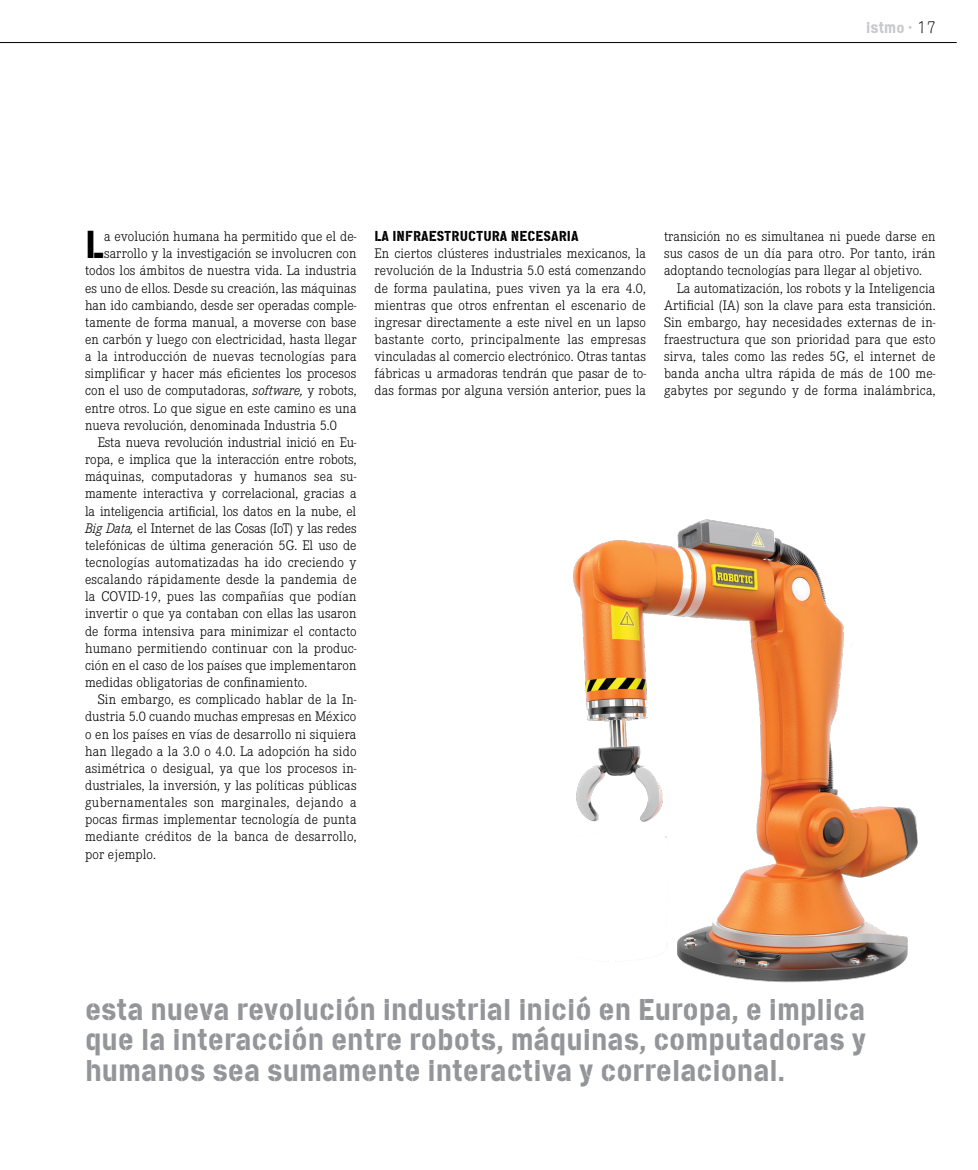
<style>
.page{position:relative;width:978px;height:1170px;background:#fff}
.page>*{position:absolute;margin:0;border:0;box-sizing:border-box;transform-origin:0 0}
.t1{font:38.85px "Cargo";color:#000}
.t2{font:30px/30px "Cargo";color:#939598;text-align:justify}
.t3{font:15.75px "Cargo";color:#c7c8ca}
.t4{font:300 14.4px/17.1px "Corporate E";letter-spacing:.005em;color:#000;text-align:justify}
.t5{font:300 14.4px "Corporate E";letter-spacing:.025em;color:#000}
.t6{font:14.4px "Cargo";letter-spacing:.005em;color:#000}
.s1{font-size:15px}
.s2{font-family:"Zimmer";font-weight:500}
.s3{font-family:"Numbers Revenue";font-size:16.5px;color:#000}
.s4{font-style:italic}
</style>
<div class="page">
<hr style="left:0;top:42px;width:957px;height:1px;background:#000">
<img style="left:573px;top:519px;width:345px;height:464px">
<p class="t3" style="left:866px;top:18px;width:72px">istm<span class="s1">o</span> <span class="s2">•</span> <span class="s3">17</span></p>
<h1 class="t1" style="left:85px;top:219px;width:20px">L</h1>
<p class="t4" style="left:104px;top:227px;width:254px">a evolución humana ha permitido que el de-</p>
<p class="t4" style="left:104px;top:244px;width:254px">sarrollo y la investigación se involucren con</p>
<p class="t4" style="left:85px;top:261px;width:273px">todos los ámbitos de nuestra vida. La industria</p>
<p class="t4" style="left:85px;top:278px;width:273px">es uno de ellos. Desde su creación, las máquinas</p>
<p class="t4" style="left:85px;top:296px;width:273px">han ido cambiando, desde ser operadas comple-</p>
<p class="t4" style="left:85px;top:313px;width:273px">tamente de forma manual, a moverse con base</p>
<p class="t4" style="left:85px;top:330px;width:273px">en carbón y luego con electricidad, hasta llegar</p>
<p class="t4" style="left:85px;top:347px;width:273px">a la introducción de nuevas tecnologías para</p>
<p class="t4" style="left:85px;top:364px;width:273px">simplificar y hacer más eficientes los procesos</p>
<p class="t4" style="left:85px;top:381px;width:273px">con el uso de computadoras, <span class="s4">software,</span> y robots,</p>
<p class="t4" style="left:85px;top:398px;width:273px">entre otros. Lo que sigue en este camino es una</p>
<p class="t4" style="left:85px;top:416px;width:253px">nueva revolución, denominada Industria 5.0</p>
<p class="t4" style="left:98px;top:433px;width:260px">Esta nueva revolución industrial inició en Eu-</p>
<p class="t4" style="left:85px;top:450px;width:273px">ropa, e implica que la interacción entre robots,</p>
<p class="t4" style="left:85px;top:467px;width:273px">máquinas, computadoras y humanos sea su-</p>
<p class="t4" style="left:85px;top:484px;width:273px">mamente interactiva y correlacional, gracias a</p>
<p class="t4" style="left:85px;top:501px;width:273px">la inteligencia artificial, los datos en la nube, el</p>
<p class="t4" style="left:85px;top:518px;width:273px"><span class="s4">Big Data,</span> el Internet de las Cosas (IoT) y las redes</p>
<p class="t4" style="left:85px;top:536px;width:273px">telefónicas de última generación 5G. El uso de</p>
<p class="t4" style="left:85px;top:553px;width:273px">tecnologías automatizadas ha ido creciendo y</p>
<p class="t4" style="left:85px;top:570px;width:273px">escalando rápidamente desde la pandemia de</p>
<p class="t4" style="left:85px;top:587px;width:273px">la COVID-19, pues las compañías que podían</p>
<p class="t4" style="left:85px;top:604px;width:273px">invertir o que ya contaban con ellas las usaron</p>
<p class="t4" style="left:85px;top:621px;width:273px">de forma intensiva para minimizar el contacto</p>
<p class="t4" style="left:85px;top:639px;width:273px">humano permitiendo continuar con la produc-</p>
<p class="t4" style="left:85px;top:656px;width:273px">ción en el caso de los países que implementaron</p>
<p class="t4" style="left:85px;top:673px;width:224px">medidas obligatorias de confinamiento.</p>
<p class="t4" style="left:98px;top:690px;width:260px">Sin embargo, es complicado hablar de la In-</p>
<p class="t4" style="left:85px;top:707px;width:273px">dustria 5.0 cuando muchas empresas en México</p>
<p class="t4" style="left:85px;top:724px;width:273px">o en los países en vías de desarrollo ni siquiera</p>
<p class="t4" style="left:85px;top:741px;width:273px">han llegado a la 3.0 o 4.0. La adopción ha sido</p>
<p class="t4" style="left:85px;top:759px;width:273px">asimétrica o desigual, ya que los procesos in-</p>
<p class="t4" style="left:85px;top:776px;width:273px">dustriales, la inversión, y las políticas públicas</p>
<p class="t5" style="left:85px;top:792px;width:273px">gubernamentales son marginales, dejando a</p>
<p class="t4" style="left:85px;top:810px;width:273px">pocas firmas implementar tecnología de punta</p>
<p class="t4" style="left:85px;top:827px;width:273px">mediante créditos de la banca de desarrollo,</p>
<p class="t4" style="left:85px;top:844px;width:72px">por ejemplo.</p>
<p class="t6" style="left:375px;top:226px;width:206px">LA INFRAESTRUCTURA NECESARIA</p>
<p class="t4" style="left:375px;top:244px;width:273px">En ciertos clústeres industriales mexicanos, la revolución de la Industria 5.0 está comenzando de forma paulatina, pues viven ya la era 4.0, mientras que otros enfrentan el escenario de ingresar directamente a este nivel en un lapso bastante corto, principalmente las empresas vinculadas al comercio electrónico. Otras tantas fábricas u armadoras tendrán que pasar de to&shy;das formas por alguna versión anterior, pues la</p>
<p class="t4" style="left:664px;top:227px;width:273px">transición no es simultanea ni puede darse en</p>
<p class="t4" style="left:664px;top:244px;width:273px">sus casos de un día para otro. Por tanto, irán</p>
<p class="t4" style="left:664px;top:261px;width:260px">adoptando tecnologías para llegar al objetivo.</p>
<p class="t4" style="left:677px;top:278px;width:260px">La automatización, los robots y la Inteligencia</p>
<p class="t4" style="left:664px;top:296px;width:273px">Artificial (IA) son la clave para esta transición.</p>
<p class="t4" style="left:664px;top:313px;width:273px">Sin embargo, hay necesidades externas de in-</p>
<p class="t4" style="left:664px;top:330px;width:273px">fraestructura que son prioridad para que esto</p>
<p class="t4" style="left:664px;top:347px;width:273px">sirva, tales como las redes 5G, el internet de</p>
<p class="t4" style="left:664px;top:364px;width:273px">banda ancha ultra rápida de más de 100 me-</p>
<p class="t4" style="left:664px;top:381px;width:273px">gabytes por segundo y de forma inalámbrica,</p>
<h2 class="t2" style="left:85px;top:994px;width:783px">esta nueva revolución industrial inició en Europa, e implica que la interacción entre robots, máquinas, computadoras y humanos sea sumamente interactiva y correlacional.</h2>
</div>
